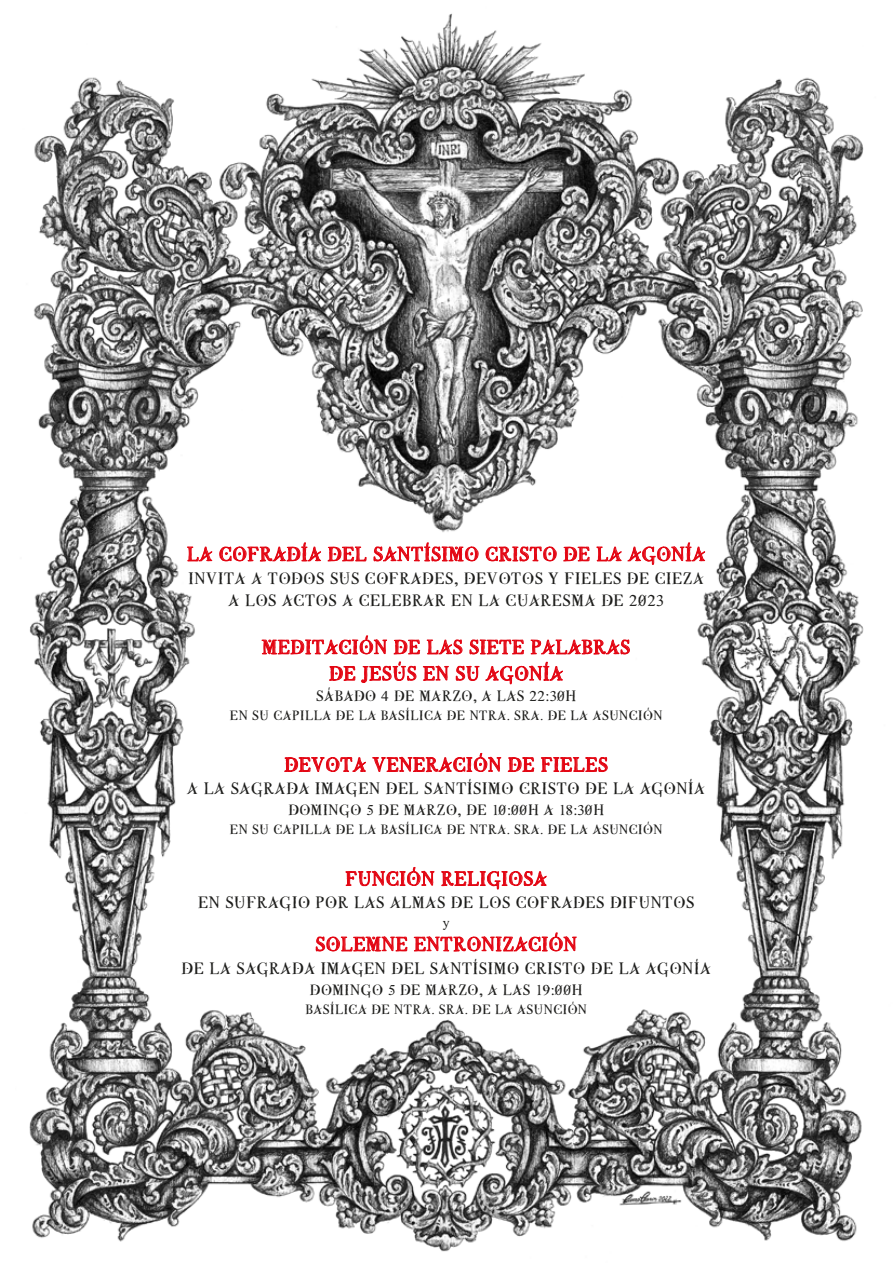
<style>
.page{position:relative;width:893px;height:1263px;background:#fff}
.page>*{position:absolute;margin:0;border:0;box-sizing:border-box;transform-origin:0 0}
.t1{font:19.5px/26.4px "GREC Oroman Lubed Wrestling";color:#e30613;text-align:center}
.t2{font:16.5px/22.8px "GREC Oroman Lubed Wrestling";color:#1d1d1b;text-align:center}
.t3{font:15px "GREC Oroman Lubed Wrestling";color:#1d1d1b}
.t4{font:13.5px "GREC Oroman Lubed Wrestling";color:#1d1d1b}
</style>
<div class="page">
<img style="left:29px;top:13px;width:835px;height:1239px">
<svg style="left:187px;top:543px;width:25px;height:21px"></svg>
<svg style="left:219px;top:542px;width:102px;height:19px"></svg>
<svg style="left:328px;top:543px;width:38px;height:21px"></svg>
<svg style="left:374px;top:542px;width:104px;height:19px"></svg>
<svg style="left:486px;top:542px;width:70px;height:19px"></svg>
<svg style="left:563px;top:545px;width:26px;height:16px"></svg>
<svg style="left:596px;top:543px;width:26px;height:21px"></svg>
<svg style="left:628px;top:542px;width:77px;height:23px"></svg>
<svg style="left:262px;top:635px;width:368px;height:49px"></svg>
<svg style="left:284px;top:752px;width:82px;height:20px"></svg>
<svg style="left:372px;top:753px;width:129px;height:19px"></svg>
<svg style="left:508px;top:756px;width:26px;height:16px"></svg>
<svg style="left:541px;top:754px;width:67px;height:21px"></svg>
<svg style="left:346px;top:867px;width:88px;height:19px"></svg>
<svg style="left:441px;top:868px;width:106px;height:21px"></svg>
<svg style="left:316px;top:933px;width:91px;height:21px"></svg>
<svg style="left:414px;top:932px;width:163px;height:19px"></svg>
<p class="t1" style="left:187px;top:541px;width:520px">LA COFRADÍA DEL SANTÍSIMO CRISTO DE LA AGONÍA</p>
<p class="t2" style="left:189px;top:566px;width:517px">INVITA A TODOS SUS COFRADES, DEVOTOS Y FIELES DE CIEZA<br>A LOS ACTOS A CELEBRAR EN LA CUARESMA DE 2023</p>
<p class="t1" style="left:262px;top:634px;width:370px">MEDITACIÓN DE LAS SIETE PALABRAS<br>DE JESÚS EN SU AGONÍA</p>
<p class="t3" style="left:316px;top:687px;width:262px">SÁBADO 4 DE MARZO, A LAS 22:30H</p>
<p class="t4" style="left:230px;top:708px;width:435px">EN SU CAPILLA DE LA BASÍLICA DE NTRA. SRA. DE LA ASUNCIÓN</p>
<p class="t1" style="left:284px;top:751px;width:326px">DEVOTA VENERACIÓN DE FIELES</p>
<p class="t2" style="left:187px;top:777px;width:520px">A LA SAGRADA IMAGEN DEL SANTÍSIMO CRISTO DE LA AGONÍA</p>
<p class="t3" style="left:288px;top:801px;width:318px">DOMINGO 5 DE MARZO, DE 10:00H A 18:30H</p>
<p class="t4" style="left:230px;top:822px;width:435px">EN SU CAPILLA DE LA BASÍLICA DE NTRA. SRA. DE LA ASUNCIÓN</p>
<p class="t1" style="left:345px;top:865px;width:204px">FUNCIÓN RELIGIOSA</p>
<p class="t2" style="left:198px;top:891px;width:498px">EN SUFRAGIO POR LAS ALMAS DE LOS COFRADES DIFUNTOS</p>
<p class="t4" style="left:443px;top:915px;width:9px">y</p>
<p class="t1" style="left:315px;top:931px;width:264px">SOLEMNE ENTRONIZACIÓN</p>
<p class="t2" style="left:181px;top:956px;width:531px">DE LA SAGRADA IMAGEN DEL SANTÍSIMO CRISTO DE LA AGONÍA</p>
<p class="t3" style="left:310px;top:980px;width:275px">DOMINGO 5 DE MARZO, A LAS 19:00H</p>
<p class="t4" style="left:305px;top:1001px;width:284px">BASÍLICA DE NTRA. SRA. DE LA ASUNCIÓN</p>
</div>
